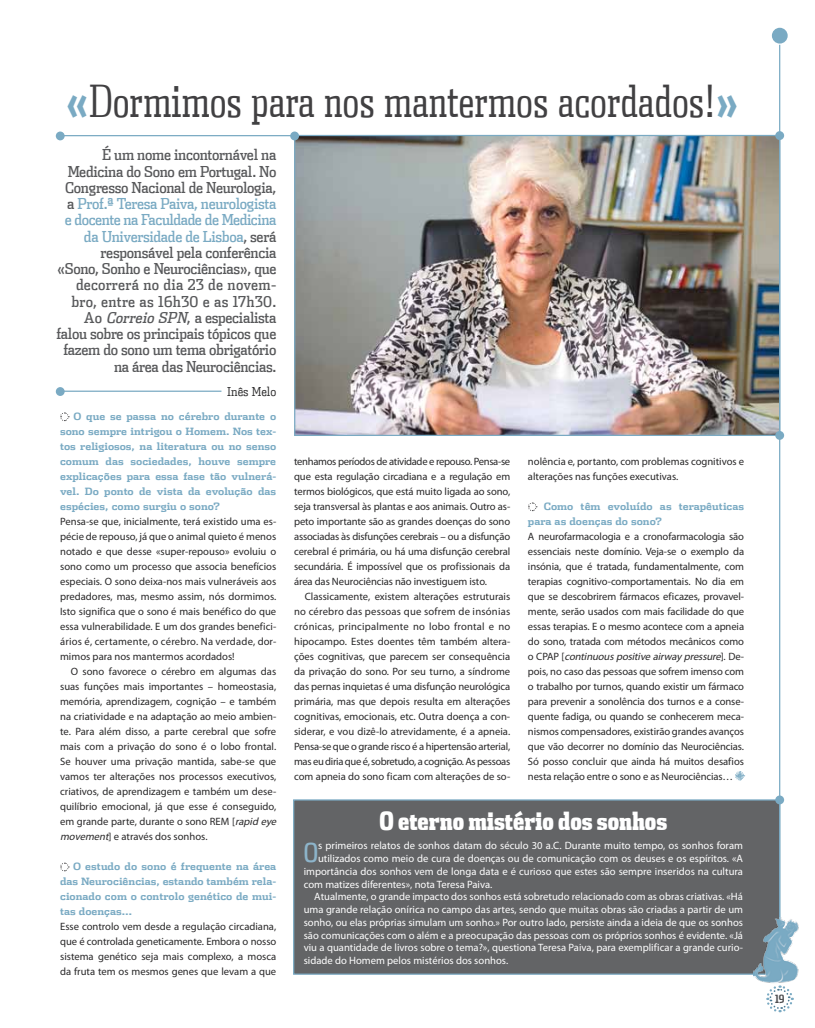
<style>
.page{position:relative;width:815px;height:1028px;background:#fff}
.page>*{position:absolute;margin:0;border:0;box-sizing:border-box;transform-origin:0 0}
.t1{font:300 45px "Dispatch Comp Tab";color:#414042}
.t2{font:26.5px "Dispatch Comp";color:#8db4ca}
.t3{font:900 25px "Dispatch Comp Tab";color:#fff}
.t4{font:15px/16.2px "Dispatch Cond";letter-spacing:-.02em;color:#58595b;text-align:right}
.t5{font:300 12.5px "Dispatch Cond";color:#292829}
.t6{font:700 11.25px "Dispatch Comp";color:#4d4d4f}
.t7{font:10.62px/15px "Myriad Pro";color:#292829;text-align:justify}
.t8{font:10.62px "Myriad Pro";color:#fff}
.t9{font:700 10px/15px "Dispatch";color:#7aaac3;text-align:justify}
.s1{font-weight:700;color:#7aaac3}
.s2{color:#7aaac3}
.s3{font-style:italic}
</style>
<div class="page">
<img style="left:296px;top:137px;width:482px;height:297px">
<div style="left:293px;top:799px;width:487px;height:175px;background:#636466;border:1px solid #7aaac3"></div>
<svg style="left:60px;top:412px;width:9px;height:9px"></svg>
<svg style="left:60px;top:862px;width:9px;height:9px"></svg>
<svg style="left:528px;top:502px;width:9px;height:9px"></svg>
<svg style="left:735px;top:771px;width:10px;height:9px"></svg>
<div style="left:56px;top:387px;width:9px;height:9px;background:#7aaac3;border-radius:50%"></div>
<div style="left:56px;top:131px;width:9px;height:9px;background:#7aaac3;border-radius:50%"></div>
<div style="left:290px;top:131px;width:9px;height:9px;background:#7aaac3;border-radius:50%"></div>
<hr style="left:60px;top:390px;width:161px;height:2px;background:#7aaac3">
<hr style="left:61px;top:135px;width:233px;height:1px;background:#7aaac3">
<div style="left:775px;top:131px;width:9px;height:9px;background:#7aaac3;border-radius:50%"></div>
<div style="left:775px;top:431px;width:9px;height:9px;background:#7aaac3;border-radius:50%"></div>
<div style="left:775px;top:795px;width:9px;height:9px;background:#7aaac3;border-radius:50%"></div>
<svg style="left:766px;top:989px;width:28px;height:24px"></svg>
<div style="left:772px;top:28px;width:16px;height:16px;background:#7aaac3;border-radius:50%"></div>
<hr style="left:779px;top:45px;width:1px;height:912px;background:#7aaac3">
<img style="left:753px;top:917px;width:46px;height:72px">
<h1 class="t1" style="left:65px;top:74px;width:675px"><span class="s1">«</span>Dormimos para nos mantermos acordados!<span class="s1">»</span></h1>
<p class="t4" style="left:56px;top:146px;width:221px">É um nome incontornável na<br>Medicina do Sono em Portugal. No<br>Congresso Nacional de Neurologia, a <span class="s2">Prof.ª Teresa Paiva, neurologista e docente na Faculdade de Medicina da Universidade de Lisboa</span>, será responsável pela conferência «Sono, Sonho e Neurociências», que decorrerá no dia 23 de novem&shy;bro, entre as 16h30 e as 17h30.<br>Ao <span class="s3">Correio SPN</span>, a especialista falou sobre os principais tópicos que fazem do sono um tema obrigatório na área das Neurociências.</p>
<p class="t5" style="left:227px;top:383px;width:51px">Inês Melo</p>
<p class="t9" style="left:60px;top:408px;width:218px;text-indent:13px">O que se passa no cérebro durante o sono sempre intrigou o Homem. Nos tex&shy;tos religiosos, na literatura ou no senso comum das sociedades, houve sempre explicações para essa fase tão vulnerá&shy;vel. Do ponto de vista da evolução das espécies, como surgiu o sono?</p>
<p class="t7" style="left:60px;top:514px;width:218px">Pensa-se que, inicialmente, terá existido uma es&shy;pécie de repouso, já que o animal quieto é menos notado e que desse «super-repouso» evoluiu o sono como um processo que associa benefícios especiais. O sono deixa-nos mais vulneráveis aos predadores, mas, mesmo assim, nós dormimos.<br>Isto significa que o sono é mais benéfico do que essa vulnerabilidade. E um dos grandes benefici&shy;ários é, certamente, o cérebro. Na verdade, dor&shy;mimos para nos mantermos acordados!</p>
<p class="t7" style="left:60px;top:664px;width:220px;text-align:left;text-indent:11px">O sono favorece o cérebro em algumas das suas funções mais importantes – homeostasia, memória, aprendizagem, cognição – e também na criatividade e na adaptação ao meio ambien&shy;te. Para além disso, a parte cerebral que sofre mais com a privação do sono é o lobo frontal.<br>Se houver uma privação mantida, sabe-se que vamos ter alterações nos processos executivos, criativos, de aprendizagem e também um dese&shy;quilíbrio emocional, já que esse é conseguido, em grande parte, durante o sono REM [<span class="s3">rapid eye movement</span>] e através dos sonhos.</p>
<p class="t9" style="left:60px;top:858px;width:218px;text-indent:13px">O estudo do sono é frequente na área das Neurociências, estando também rela&shy;cionado com o controlo genético de mui&shy;tas doenças…</p>
<p class="t7" style="left:60px;top:919px;width:218px">Esse controlo vem desde a regulação circadiana, que é controlada geneticamente. Embora o nosso sistema genético seja mais complexo, a mosca da fruta tem os mesmos genes que levam a que</p>
<p class="t7" style="left:294px;top:454px;width:218px">tenhamos períodos de atividade e repouso. Pensa-se que esta regulação circadiana e a regulação em termos biológicos, que está muito ligada ao sono, seja transversal às plantas e aos animais. Outro as&shy;peto importante são as grandes doenças do sono associadas às disfunções cerebrais – ou a disfunção cerebral é primária, ou há uma disfunção cerebral secundária. É impossível que os profissionais da área das Neurociências não investiguem isto.</p>
<p class="t7" style="left:294px;top:589px;width:218px;text-indent:11px">Classicamente, existem alterações estruturais no cérebro das pessoas que sofrem de insónias crónicas, principalmente no lobo frontal e no hipocampo. Estes doentes têm também altera&shy;ções cognitivas, que parecem ser consequência da privação do sono. Por seu turno, a síndrome das pernas inquietas é uma disfunção neurológica primária, mas que depois resulta em alterações cognitivas, emocionais, etc. Outra doença a con&shy;siderar, e vou dizê-lo atrevidamente, é a apneia.<br>Pensa-se que o grande risco é a hipertensão arterial, mas eu diria que é, sobretudo, a cognição. As pessoas com apneia do sono ficam com alterações de so-</p>
<p class="t7" style="left:528px;top:454px;width:218px">nolência e, portanto, com problemas cognitivos e alterações nas funções executivas.</p>
<p class="t9" style="left:528px;top:498px;width:218px;text-indent:16px">Como têm evoluído as terapêuticas para as doenças do sono?</p>
<p class="t7" style="left:528px;top:529px;width:218px">A neurofarmacologia e a cronofarmacologia são essenciais neste domínio. Veja-se o exemplo da insónia, que é tratada, fundamentalmente, com terapias cognitivo-comportamentais. No dia em que se descobrirem fármacos eficazes, provavel&shy;mente, serão usados com mais facilidade do que essas terapias. E o mesmo acontece com a apneia do sono, tratada com métodos mecânicos como o C PA P [ <span class="s3">continuouspositiveairwaypressure</span>] . D e - pois, no caso das pessoas que sofrem imenso com o trabalho por turnos, quando existir um fármaco para prevenir a sonolência dos turnos e a conse&shy;quente fadiga, ou quando se conhecerem meca&shy;nismos compensadores, existirão grandes avanços que vão decorrer no domínio das Neurociências.<br>Só posso concluir que ainda há muitos desafios nesta relação entre o sono e as Neurociências…</p>
<h3 class="t3" style="left:380px;top:804px;width:289px">O eterno mistério dos sonhos</h3>
<h2 class="t2" style="left:304px;top:836px;width:14px">O</h2>
<p class="t8" style="left:318px;top:839px;width:426px">s primeiros relatos de sonhos datam do século 30 a.C. Durante muito tempo, os sonhos foram</p>
<p class="t8" style="left:318px;top:852px;width:426px">utilizados como meio de cura de doenças ou de comunicação com os deuses e os espíritos. «A</p>
<p class="t8" style="left:304px;top:864px;width:441px">importância dos sonhos vem de longa data e é curioso que estes são sempre inseridos na cultura</p>
<p class="t8" style="left:304px;top:877px;width:190px">com matizes diferentes», nota Teresa Paiva.</p>
<p class="t8" style="left:314px;top:890px;width:430px">Atualmente, o grande impacto dos sonhos está sobretudo relacionado com as obras criativas. «Há</p>
<p class="t8" style="left:304px;top:903px;width:441px">uma grande relação onírica no campo das artes, sendo que muitas obras são criadas a partir de um</p>
<p class="t8" style="left:304px;top:915px;width:441px">sonho, ou elas próprias simulam um sonho.» Por outro lado, persiste ainda a ideia de que os sonhos</p>
<p class="t8" style="left:304px;top:928px;width:441px">são comunicações com o além e a preocupação das pessoas com os próprios sonhos é evidente. «Já</p>
<p class="t8" style="left:304px;top:941px;width:441px">viu a quantidade de livros sobre o tema?», questiona Teresa Paiva, para exemplificar a grande curio-</p>
<p class="t8" style="left:304px;top:954px;width:206px">sidade do Homem pelos mistérios dos sonhos.</p>
<p class="t6" style="left:775px;top:992px;width:11px">19</p>
</div>
